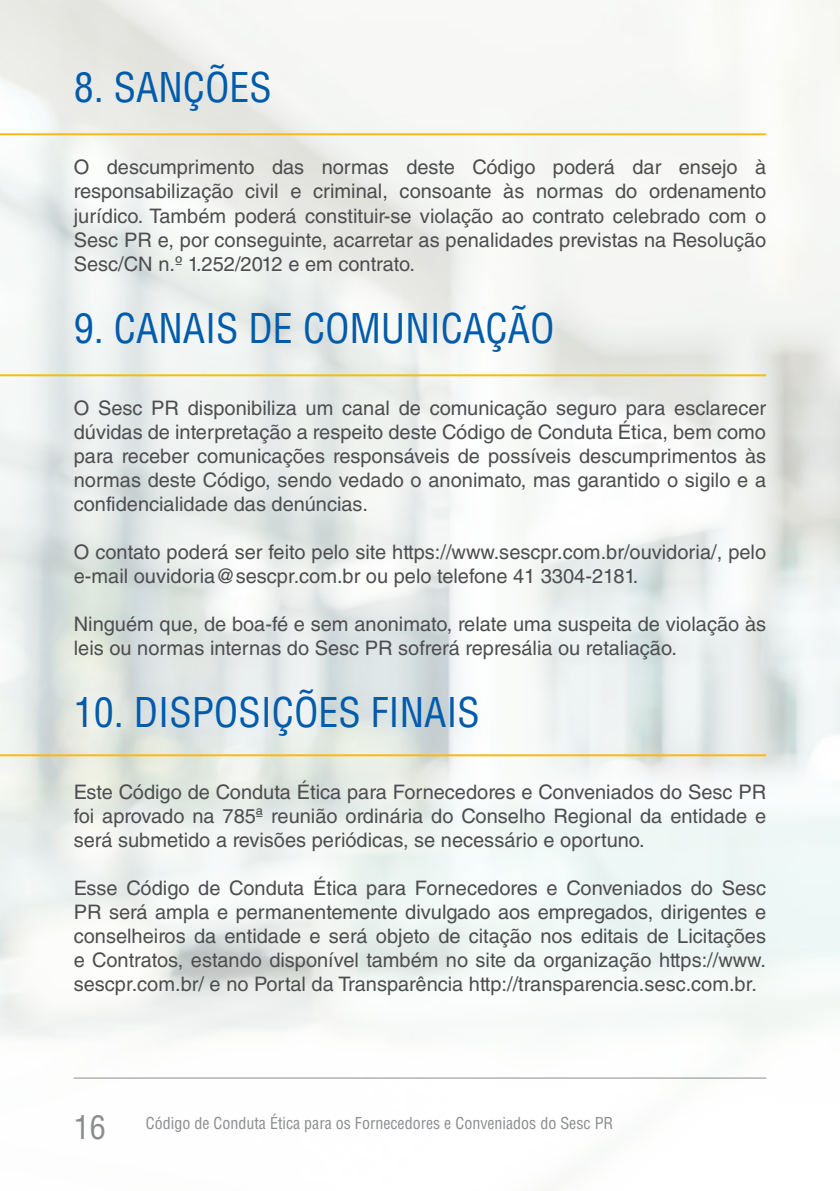
<style>
.page{position:relative;width:840px;height:1191px;background:#fff}
.page>*{position:absolute;margin:0;border:0;box-sizing:border-box;transform-origin:0 0}
.t1{font:condensed 40px "Helvetica LT Std";color:#005baa}
.t2{font:condensed 32px "Helvetica LT Std";color:#8a8c8e}
.t3{font:20px/24px "Helvetica LT Std";color:#4d4d4f;text-align:justify}
.t4{font:condensed 16px "Helvetica LT Std";color:#8a8c8e}
</style>
<div class="page">
<img style="left:0;top:0;width:839px;height:1079px">
<hr style="left:74px;top:1077px;width:691px;height:1px;background:#8a8c8e">
<hr style="left:0;top:133px;width:765px;height:2px;background:#fdb913">
<hr style="left:0;top:374px;width:765px;height:2px;background:#fdb913">
<hr style="left:0;top:754px;width:765px;height:2px;background:#fdb913">
<h1 class="t1" style="left:74px;top:63px;width:199px">8. SANÇÕES</h1>
<p class="t3" style="left:74px;top:155px;width:693px">O descumprimento das normas deste Código poderá dar ensejo à responsabilização civil e criminal, consoante às normas do ordenamento jurídico. Também poderá constituir-se violação ao contrato celebrado com o Sesc PR e, por conseguinte, acarretar as penalidades previstas na Resolução Sesc/CN n.º 1.252/2012 e em contrato.</p>
<h1 class="t1" style="left:74px;top:303px;width:482px">9. CANAIS DE COMUNICAÇÃO</h1>
<p class="t3" style="left:74px;top:395px;width:693px">O Sesc PR disponibiliza um canal de comunicação seguro para esclarecer dúvidas de interpretação a respeito deste Código de Conduta Ética, bem como para receber comunicações responsáveis de possíveis descumprimentos às normas deste Código, sendo vedado o anonimato, mas garantido o sigilo e a confidencialidade das denúncias.</p>
<p class="t3" style="left:74px;top:539px;width:693px">O contato poderá ser feito pelo site https://www.sescpr.com.br/ouvidoria/, pelo e-mail ouvidoria@sescpr.com.br ou pelo telefone 41 3304-2181.</p>
<p class="t3" style="left:74px;top:611px;width:693px">Ninguém que, de boa-fé e sem anonimato, relate uma suspeita de violação às leis ou normas internas do Sesc PR sofrerá represália ou retaliação.</p>
<h1 class="t1" style="left:74px;top:687px;width:407px">10. DISPOSIÇÕES FINAIS</h1>
<p class="t3" style="left:74px;top:779px;width:693px">Este Código de Conduta Ética para Fornecedores e Conveniados do Sesc PR foi aprovado na 785ª reunião ordinária do Conselho Regional da entidade e será submetido a revisões periódicas, se necessário e oportuno.</p>
<p class="t3" style="left:74px;top:875px;width:693px">Esse Código de Conduta Ética para Fornecedores e Conveniados do Sesc PR será ampla e permanentemente divulgado aos empregados, dirigentes e conselheiros da entidade e será objeto de citação nos editais de Licitações e Contratos, estando disponível também no site da organização https://www. sescpr.com.br/ e no Portal da Transparência http://transparencia.sesc.com.br.</p>
<h2 class="t2" style="left:74px;top:1107px;width:33px">16</h2>
<p class="t4" style="left:146px;top:1113px;width:468px">Código de Conduta Ética para os Fornecedores e Conveniados do Sesc PR</p>
</div>
